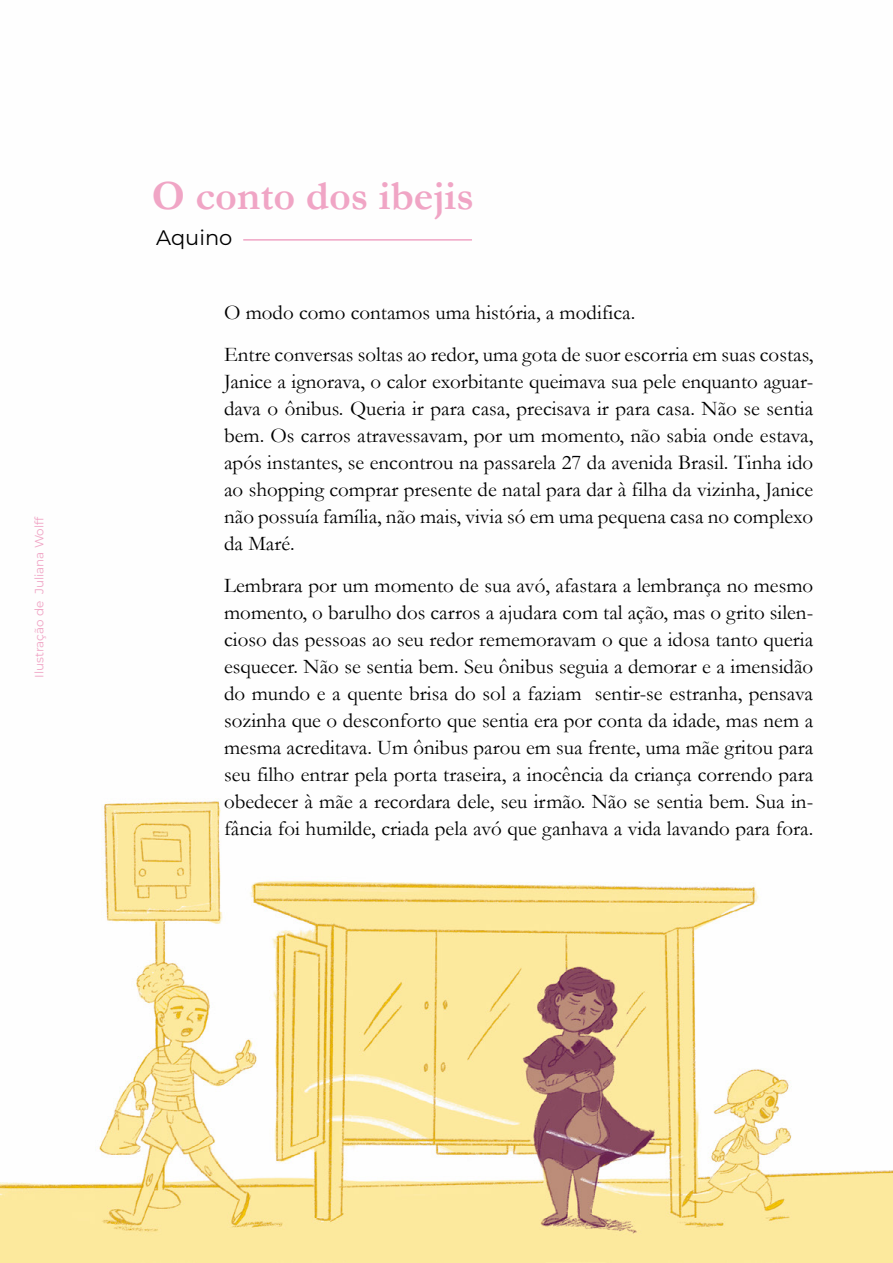
<style>
.page{position:relative;width:893px;height:1263px;background:#fff}
.page>*{position:absolute;margin:0;border:0;box-sizing:border-box;transform-origin:0 0}
.t1{font:700 42px "Garamond";color:#f0a5c5}
.t2{font:21px/27px "Garamond";color:#000;text-align:justify}
.t3{font:21px "Montserrat";color:#000}
.t4{font:12px "Montserrat";color:#f0a5c5}
</style>
<div class="page">
<img style="left:0;top:798px;width:893px;height:465px">
<hr style="left:243px;top:239px;width:229px;height:2px;background:#f0a5c5">
<p class="t4" style="left:31px;top:677px;width:163px;rotate:-90deg">Ilustração de Juliana Wolff</p>
<h1 class="t1" style="left:152px;top:168px;width:324px">O conto dos ibejis</h1>
<p class="t3" style="left:156px;top:223px;width:78px">Aquino</p>
<p class="t2" style="left:224px;top:290px;width:591px;line-height:42.2px">O modo como contamos uma história, a modifica.<br>Entre conversas soltas ao redor, uma gota de suor escorria em suas costas,</p>
<p class="t2" style="left:224px;top:367px;width:591px">Janice a ignorava, o calor exorbitante queimava sua pele enquanto aguar&shy;dava o ônibus. Queria ir para casa, precisava ir para casa. Não se sentia bem. Os carros atravessavam, por um momento, não sabia onde estava, após instantes, se encontrou na passarela 27 da avenida Brasil. Tinha ido ao shopping comprar presente de natal para dar à filha da vizinha, Janice não possuía família, não mais, vivia só em uma pequena casa no complexo da Maré.</p>
<p class="t2" style="left:224px;top:571px;width:591px">Lembrara por um momento de sua avó, afastara a lembrança no mesmo momento, o barulho dos carros a ajudara com tal ação, mas o grito silen&shy;cioso das pessoas ao seu redor rememoravam o que a idosa tanto queria esquecer. Não se sentia bem. Seu ônibus seguia a demorar e a imensidão do mundo e a quente brisa do sol a faziam sentir-se estranha, pensava sozinha que o desconforto que sentia era por conta da idade, mas nem a mesma acreditava. Um ônibus parou em sua frente, uma mãe gritou para seu filho entrar pela porta traseira, a inocência da criança correndo para obedecer à mãe a recordara dele, seu irmão. Não se sentia bem. Sua in&shy;fância foi humilde, criada pela avó que ganhava a vida lavando para fora.</p>
</div>
